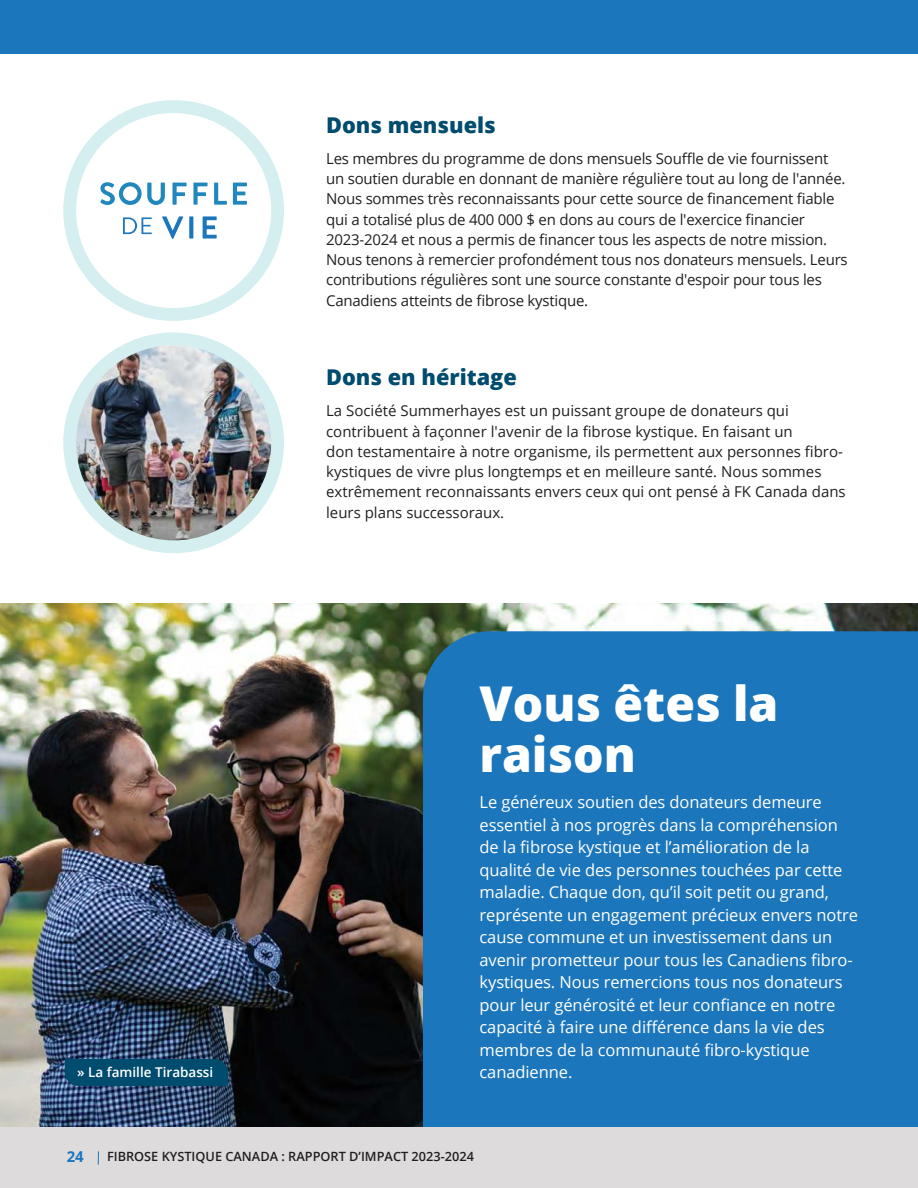
<style>
.page{position:relative;width:918px;height:1188px;background:#fff}
.page>*{position:absolute;margin:0;border:0;box-sizing:border-box;transform-origin:0 0}
.t1{font:800 48px/51px "Open Sans";color:#fff}
.t2{font:800 21.75px "Open Sans";color:#004c6e}
.t3{font:16.5px/22.5px "Open Sans";letter-spacing:-.005em;color:#fff}
.t4{font:15px/20.2px "Open Sans";letter-spacing:-.015em;color:#221f1f}
.t5{font:700 15px "Open Sans";color:#1c76bc}
.t6{font:600 13.5px "Open Sans";color:#fff}
.t7{font:600 12.75px "Open Sans";color:#221f1f}
</style>
<div class="page">
<div style="left:0;top:0;width:918px;height:54px;background:#1c76bc"></div>
<img style="left:0;top:603px;width:918px;height:525px">
<div style="left:423px;top:631px;width:495px;height:497px;background:#1c76bc"></div>
<div style="left:0;top:1128px;width:918px;height:60px;background:#dddbdc"></div>
<svg style="left:98px;top:1151px;width:1px;height:14px"></svg>
<div style="left:63px;top:100px;width:221px;height:221px;border:13px solid #d5eeef;border-radius:50%"></div>
<svg style="left:100px;top:182px;width:65px;height:23px"></svg>
<svg style="left:173px;top:183px;width:14px;height:22px"></svg>
<svg style="left:193px;top:183px;width:15px;height:22px"></svg>
<svg style="left:214px;top:183px;width:13px;height:22px"></svg>
<svg style="left:233px;top:183px;width:14px;height:22px"></svg>
<svg style="left:123px;top:217px;width:29px;height:17px"></svg>
<svg style="left:162px;top:216px;width:21px;height:23px"></svg>
<svg style="left:189px;top:216px;width:4px;height:23px"></svg>
<svg style="left:203px;top:216px;width:14px;height:23px"></svg>
<div style="left:65px;top:1059px;width:163px;height:27px;background:#004c6e"></div>
<img style="left:77px;top:345px;width:201px;height:202px">
<div style="left:63px;top:333px;width:221px;height:220px;border:13px solid #d5eeef;border-radius:50%"></div>
<h2 class="t2" style="left:326px;top:116px;width:171px">Dons mensuels</h2>
<p class="t4" style="left:326px;top:148px;width:523px">Les membres du programme de dons mensuels Souffle de vie fournissent un soutien durable en donnant de manière régulière tout au long de l'année.<br>Nous sommes très reconnaissants pour cette source de financement fiable qui a totalisé plus de 400 000 $ en dons au cours de l'exercice financier 2023-2024 et nous a permis de financer tous les aspects de notre mission.<br>Nous tenons à remercier profondément tous nos donateurs mensuels. Leurs contributions régulières sont une source constante d'espoir pour tous les Canadiens atteints de fibrose kystique.</p>
<p class="t6" style="left:77px;top:1067px;width:138px">» La famille Tirabassi</p>
<h2 class="t2" style="left:326px;top:368px;width:192px">Dons en héritage</h2>
<p class="t4" style="left:326px;top:400px;width:521px">La Société Summerhayes est un puissant groupe de donateurs qui contribuent à façonner l'avenir de la fibrose kystique. En faisant un<br>don testamentaire à notre organisme, ils permettent aux personnes fibro&shy;kystiques de vivre plus longtemps et en meilleure santé. Nous sommes extrêmement reconnaissants envers ceux qui ont pensé à FK Canada dans leurs plans successoraux.</p>
<h1 class="t1" style="left:480px;top:682px;width:300px">Vous êtes la raison</h1>
<p class="t3" style="left:480px;top:790px;width:380px">Le généreux soutien des donateurs demeure essentiel à nos progrès dans la compréhension de la fibrose kystique et l’amélioration de la qualité de vie des personnes touchées par cette maladie. Chaque don, qu’il soit petit ou grand, représente un engagement précieux envers notre cause commune et un investissement dans un avenir prometteur pour tous les Canadiens fibro&shy;kystiques. Nous remercions tous nos donateurs pour leur générosité et leur confiance en notre capacité à faire une différence dans la vie des membres de la communauté fibro-kystique canadienne.</p>
<p class="t5" style="left:67px;top:1151px;width:19px">24</p>
<p class="t7" style="left:107px;top:1152px;width:368px">FIBROSE KYSTIQUE CANADA : RAPPORT D’IMPACT 2023-2024</p>
</div>
